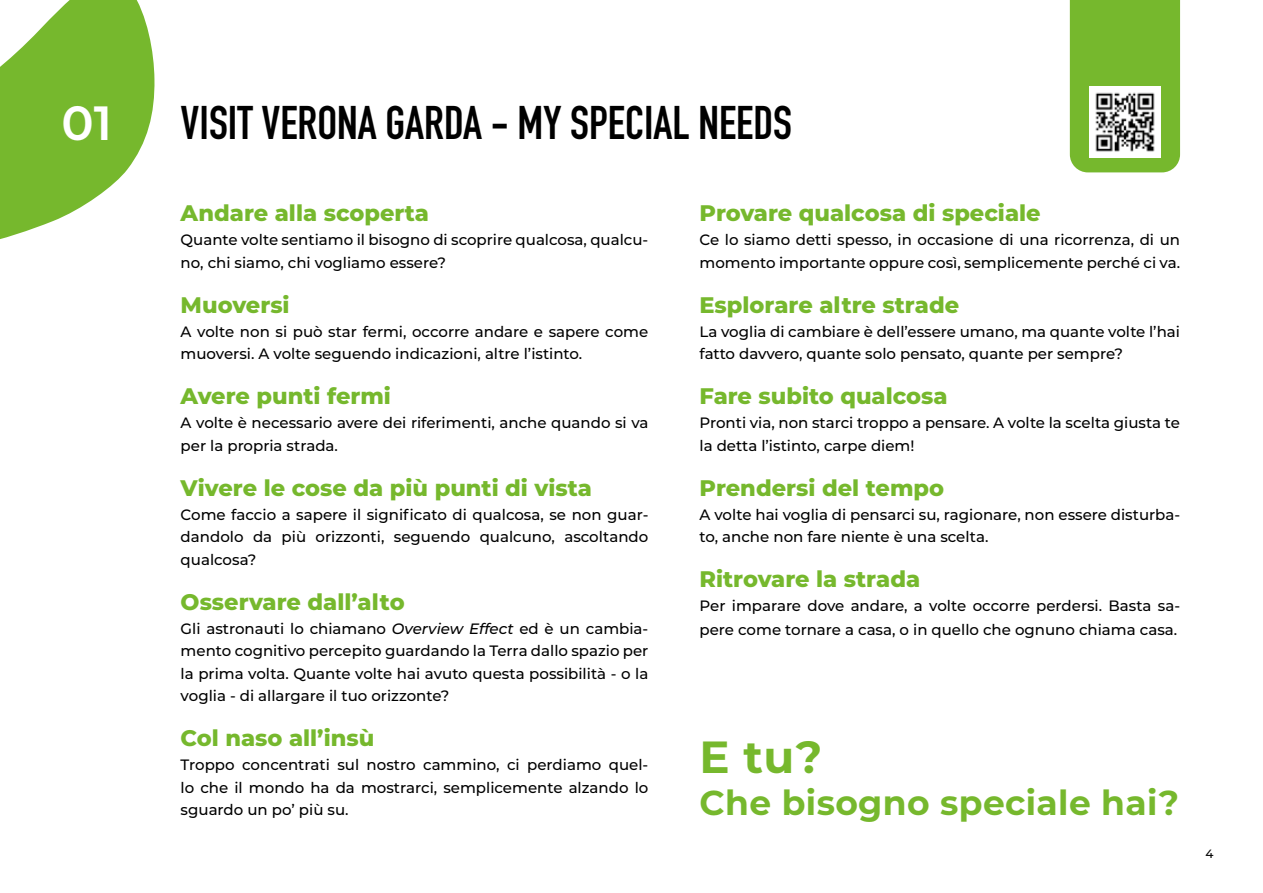
<style>
.page{position:relative;width:1263px;height:893px;background:#fff}
.page>*{position:absolute;margin:0;border:0;box-sizing:border-box;transform-origin:0 0}
.t1{font:600 48px "Montserrat";color:#fff}
.t2{font:700 46.5px "DIN Condensed";color:#000}
.t3{font:700 45px "Montserrat";color:#76b82d}
.t4{font:700 34.5px "Montserrat";letter-spacing:.01em;color:#76b82d}
.t5{font:800 22.5px "Montserrat";color:#76b82d}
.t6{font:500 15px/22.5px "Montserrat";color:#000}
.t7{font:500 12px "Montserrat";color:#000}
.s1{font-style:italic}
</style>
<div class="page">
<svg style="left:0;top:0;width:155px;height:239px"></svg>
<div style="left:1070px;top:0;width:110px;height:172px;background:#76b82d"></div>
<img style="left:1089px;top:87px;width:71px;height:71px">
<h1 class="t1" style="left:62px;top:89px;width:52px">01</h1>
<h2 class="t2" style="left:181px;top:92px;width:613px">VISIT VERONA GARDA - MY SPECIAL NEEDS</h2>
<h3 class="t5" style="left:181px;top:197px;width:250px">Andare alla scoperta</h3>
<p class="t6" style="left:181px;top:228px;width:469px">Quante volte sentiamo il bisogno di scoprire qualcosa, qualcu&shy;no, chi siamo, chi vogliamo essere?</p>
<h3 class="t5" style="left:181px;top:288px;width:111px">Muoversi</h3>
<p class="t6" style="left:181px;top:320px;width:469px">A volte non si può star fermi, occorre andare e sapere come muoversi. A volte seguendo indicazioni, altre l’istinto.</p>
<h3 class="t5" style="left:181px;top:380px;width:212px">Avere punti fermi</h3>
<p class="t6" style="left:181px;top:411px;width:469px">A volte è necessario avere dei riferimenti, anche quando si va per la propria strada.</p>
<h3 class="t5" style="left:181px;top:471px;width:413px">Vivere le cose da più punti di vista</h3>
<p class="t6" style="left:181px;top:503px;width:469px;text-align:justify">Come faccio a sapere il significato di qualcosa, se non guar&shy;dandolo da più orizzonti, seguendo qualcuno, ascoltando qualcosa?</p>
<h3 class="t5" style="left:181px;top:585px;width:225px">Osservare dall’alto</h3>
<p class="t6" style="left:181px;top:617px;width:469px;text-align:justify">Gli astronauti lo chiamano <span class="s1">Overview Effect</span> ed è un cambia&shy;mento cognitivo percepito guardando la Terra dallo spazio per la prima volta. Quante volte hai avuto questa possibilità - o la voglia - di allargare il tuo orizzonte?</p>
<h3 class="t5" style="left:181px;top:722px;width:195px">Col naso all’insù</h3>
<p class="t6" style="left:181px;top:753px;width:469px;text-align:justify">Troppo concentrati sul nostro cammino, ci perdiamo quel&shy;lo che il mondo ha da mostrarci, semplicemente alzando lo sguardo un po’ più su.</p>
<h3 class="t5" style="left:699px;top:197px;width:343px">Provare qualcosa di speciale</h3>
<p class="t6" style="left:699px;top:228px;width:482px">Ce lo siamo detti spesso, in occasione di una ricorrenza, di un momento importante oppure così, semplicemente perché ci va.</p>
<h3 class="t5" style="left:699px;top:288px;width:261px">Esplorare altre strade</h3>
<p class="t6" style="left:699px;top:320px;width:482px">La voglia di cambiare è dell’essere umano, ma quante volte l’hai fatto davvero, quante solo pensato, quante per sempre?</p>
<h3 class="t5" style="left:699px;top:380px;width:250px">Fare subito qualcosa</h3>
<p class="t6" style="left:699px;top:411px;width:482px">Pronti via, non starci troppo a pensare. A volte la scelta giusta te la detta l’istinto, carpe diem!</p>
<h3 class="t5" style="left:699px;top:471px;width:246px">Prendersi del tempo</h3>
<p class="t6" style="left:699px;top:503px;width:482px">A volte hai voglia di pensarci su, ragionare, non essere disturba&shy;to, anche non fare niente è una scelta.</p>
<h3 class="t5" style="left:699px;top:563px;width:222px">Ritrovare la strada</h3>
<p class="t6" style="left:699px;top:593px;width:482px;line-height:24px">Per imparare dove andare, a volte occorre perdersi. Basta sa&shy;pere come tornare a casa, o in quello che ognuno chiama casa.</p>
<h3 class="t3" style="left:699px;top:725px;width:124px">E tu?</h3>
<h3 class="t4" style="left:699px;top:778px;width:481px">Che bisogno speciale hai?</h3>
<p class="t7" style="left:1205px;top:845px;width:10px">4</p>
</div>
